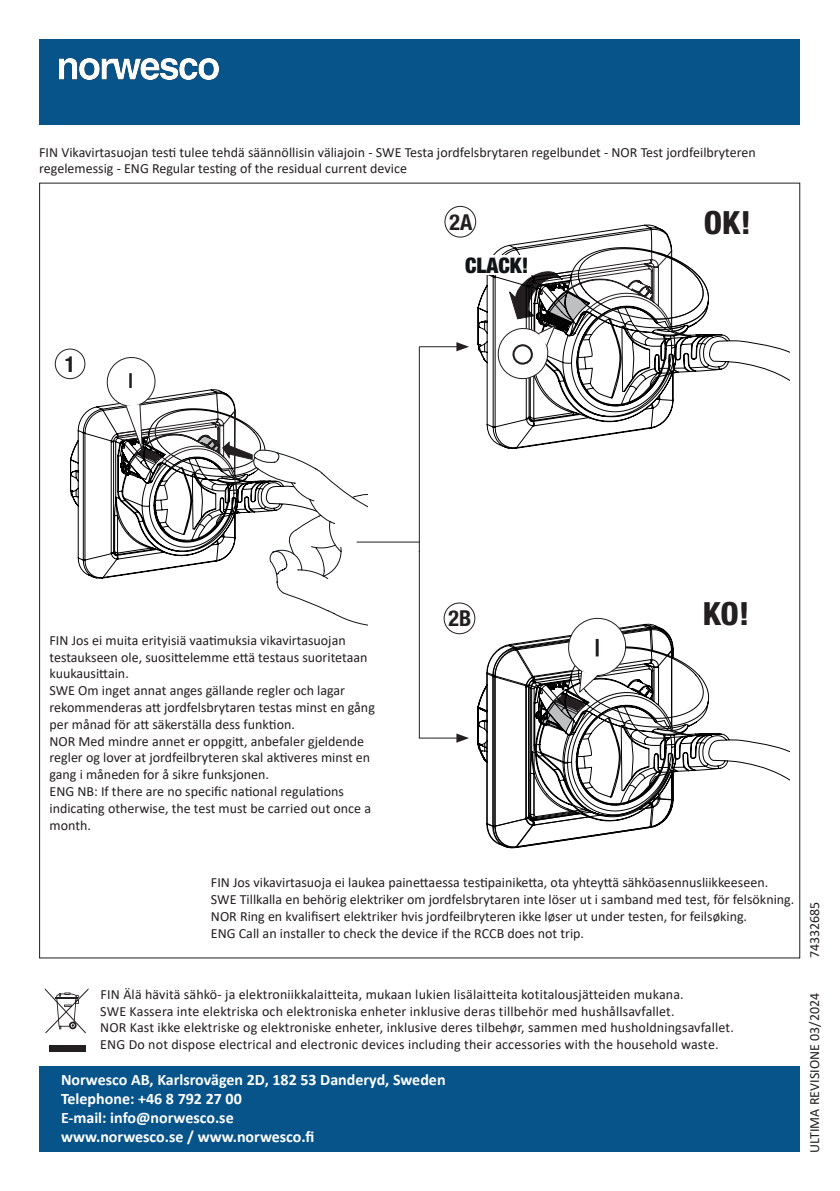
<style>
.page{position:relative;width:840px;height:1191px;background:#fff}
.page>*{position:absolute;margin:0;border:0;box-sizing:border-box;transform-origin:0 0}
.t1{font:800 condensed 32px "Helvetica Neue LT Pro";color:#231f20}
.t2{font:700 condensed 22px "Helvetica Neue LT Pro";color:#231f20}
.t3{font:900 condensed 21.4px "Helvetica Neue LT Pro";color:#111416}
.t4{font:900 condensed 18.2px "Helvetica Neue LT Pro";color:#111416}
.t5{font:700 16px "Calibri";color:#fff}
.Testo{font:14px/16.8px "Calibri";color:#231f20}
</style>
<div class="page">
<div style="left:49px;top:1045px;width:36px;height:6px;background:#231f20"></div>
<svg style="left:45px;top:988px;width:43px;height:45px"></svg>
<div style="left:40px;top:40px;width:759px;height:85px;background:#07548a"></div>
<img style="left:60px;top:58px;width:158px;height:21px">
<div style="left:40px;top:1066px;width:759px;height:85px;background:#07548a"></div>
<svg style="left:70px;top:405px;width:34px;height:174px"></svg>
<svg style="left:104px;top:357px;width:263px;height:269px"></svg>
<svg style="left:497px;top:225px;width:176px;height:26px"></svg>
<hr style="left:356px;top:541px;width:63px;height:1px;background:#231f20">
<hr style="left:418px;top:347px;width:1px;height:205px;background:#231f20">
<hr style="left:419px;top:346px;width:40px;height:1px;background:#231f20">
<svg style="left:444px;top:251px;width:345px;height:198px"></svg>
<hr style="left:418px;top:551px;width:1px;height:187px;background:#231f20">
<hr style="left:418px;top:737px;width:41px;height:1px;background:#231f20">
<div style="left:55px;top:349px;width:30px;height:30px;border:1px solid #231f20;border-radius:50%"></div>
<div style="left:444px;top:206px;width:31px;height:31px;border:1px solid #231f20;border-radius:50%"></div>
<svg style="left:444px;top:613px;width:96px;height:235px"></svg>
<svg style="left:540px;top:617px;width:249px;height:228px"></svg>
<hr style="left:595px;top:639px;width:3px;height:17px;background:#231f20">
<div style="left:443px;top:602px;width:32px;height:32px;border:1px solid #231f20;border-radius:50%"></div>
<p class="Testo" style="left:39px;top:143px;width:717px">FIN Vikavirtasuojan testi tulee tehdä säännöllisin väliajoin - SWE Testa jordfelsbrytaren regelbundet - NOR Test jordfeilbryteren</p>
<p class="Testo" style="left:39px;top:160px;width:369px">regelemessig - ENG Regular testing of the residual current device</p>
<p class="t2" style="left:65px;top:351px;width:12px">1</p>
<p class="t2" style="left:449px;top:209px;width:24px">2A</p>
<p class="t3" style="left:465px;top:252px;width:65px">CLACK!</p>
<p class="t4" style="left:487px;top:261px;width:55px">CLACK!</p>
<p class="t1" style="left:703px;top:202px;width:49px">OK!</p>
<p class="Testo" style="left:49px;top:631px;width:319px">FIN Jos ei muita erityisiä vaatimuksia vikavirtasuojan testaukseen ole, suosittelemme että testaus suoritetaan kuukausittain.</p>
<p class="Testo" style="left:49px;top:682px;width:327px">SWE Om inget annat anges gällande regler och lagar rekommenderas att jordfelsbrytaren testas minst en gång per månad för att säkerställa dess funktion.</p>
<p class="Testo" style="left:49px;top:732px;width:322px">NOR Med mindre annet er oppgitt, anbefaler gjeldende regler og lover at jordfeilbryteren skal aktiveres minst en gang i måneden for å sikre funksjonen.</p>
<p class="Testo" style="left:49px;top:782px;width:296px">ENG NB: If there are no specific national regulations</p>
<p class="Testo" style="left:49px;top:799px;width:323px">indicating otherwise, the test must be carried out once a month.</p>
<p class="t2" style="left:448px;top:606px;width:24px">2B</p>
<p class="t1" style="left:702px;top:593px;width:48px">KO!</p>
<p class="Testo" style="left:211px;top:874px;width:558px">FIN Jos vikavirtasuoja ei laukea painettaessa testipainiketta, ota yhteyttä sähköasennusliikkeeseen.</p>
<p class="Testo" style="left:211px;top:890px;width:584px">SWE Tillkalla en behörig elektriker om jordfelsbrytaren inte löser ut i samband med test, för felsökning.</p>
<p class="Testo" style="left:211px;top:907px;width:537px">NOR Ring en kvalifisert elektriker hvis jordfeilbryteren ikke løser ut under testen, for feilsøking.</p>
<p class="Testo" style="left:211px;top:924px;width:374px">ENG Call an installer to check the device if the RCCB does not trip.</p>
<p class="Testo" style="left:101px;top:985px;width:584px">FIN Älä hävitä sähkö- ja elektroniikkalaitteita, mukaan lukien lisälaitteita kotitalousjätteiden mukana.</p>
<p class="Testo" style="left:100px;top:1002px;width:575px">SWE Kassera inte elektriska och elektroniska enheter inklusive deras tillbehör med hushållsavfallet.</p>
<p class="Testo" style="left:100px;top:1019px;width:634px">NOR Kast ikke elektriske og elektroniske enheter, inklusive deres tilbehør, sammen med husholdningsavfallet.</p>
<p class="Testo" style="left:100px;top:1035px;width:619px">ENG Do not dispose electrical and electronic devices including their accessories with the household waste.</p>
<p class="t5" style="left:61px;top:1068px;width:386px">Norwesco AB, Karlsrovägen 2D, 182 53 Danderyd, Sweden</p>
<p class="t5" style="left:61px;top:1087px;width:182px">Telephone: +46 8 792 27 00</p>
<p class="t5" style="left:61px;top:1106px;width:174px">E-mail: info@norwesco.se</p>
<p class="t5" style="left:61px;top:1125px;width:255px">www.norwesco.se / www.norwesco.fi</p>
<p class="Testo" style="left:805px;top:958px;width:58px;rotate:-90deg">74332685</p>
<p class="Testo" style="left:805px;top:1152px;width:161px;rotate:-90deg">ULTIMA REVISIONE 03/2024</p>
</div>
